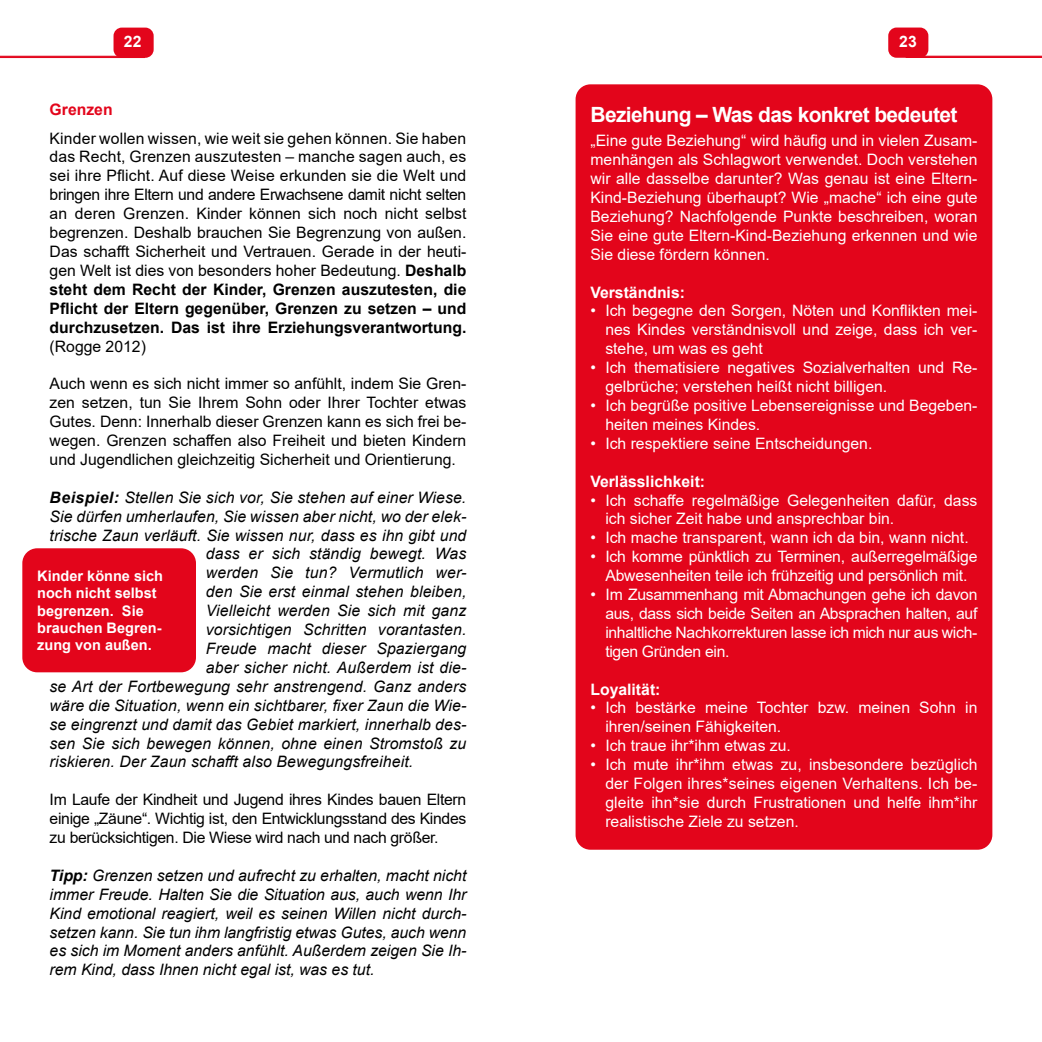
<style>
.page{position:relative;width:1042px;height:1042px;background:#fff}
.page>*{position:absolute;margin:0;border:0;box-sizing:border-box;transform-origin:0 0}
.t1{font:700 21px "Arial";letter-spacing:-.03em;color:#fff}
.t2{font:15.75px/18.9px "Arial";color:#fff;text-align:justify}
.t3{font:15.75px/18.9px "Arial";color:#000;text-align:justify}
.t4{font:italic 15.75px/18.9px "Arial";letter-spacing:.01em;color:#000;text-align:justify}
.t5{font:700 15.75px "Arial";color:#fff}
.t6{font:700 15.75px "Arial";color:#e3051b}
.t7{font:700 14.53px/17.5px "Arial";color:#fff}
.s1{font-weight:700}
</style>
<div class="page">
<svg style="left:0;top:56px;width:118px;height:2px"></svg>
<div style="left:114px;top:28px;width:39px;height:29px;background:#e3051b;border-radius:7px"></div>
<div style="left:113px;top:28px;width:41px;height:30px;border:2px solid #e3051b;border-radius:7px"></div>
<svg style="left:923px;top:56px;width:119px;height:2px"></svg>
<div style="left:889px;top:28px;width:38px;height:29px;background:#e3051b;border-radius:7px"></div>
<div style="left:888px;top:28px;width:40px;height:30px;border:2px solid #e3051b;border-radius:7px"></div>
<div style="left:22px;top:548px;width:174px;height:124px;background:#e3051b;border-radius:15px"></div>
<div style="left:575px;top:84px;width:417px;height:766px;background:#e3051b;border-radius:15px"></div>
<p class="t5" style="left:124px;top:31px;width:19px">22</p>
<p class="t5" style="left:899px;top:30px;width:19px">23</p>
<p class="t6" style="left:50px;top:98px;width:65px">Grenzen</p>
<p class="t3" style="left:50px;top:128px;width:418px">Kinder wollen wissen, wie weit sie gehen können. Sie haben das Recht, Grenzen auszutesten – manche sagen auch, es sei ihre Pflicht. Auf diese Weise erkunden sie die Welt und bringen ihre Eltern und andere Erwachsene damit nicht selten an deren Grenzen. Kinder können sich noch nicht selbst begrenzen. Deshalb brauchen Sie Begrenzung von außen.<br>Das schafft Sicherheit und Vertrauen. Gerade in der heuti&shy;gen Welt ist dies von besonders hoher Bedeutung. <span class="s1">Deshalb steht dem Recht der Kinder, Grenzen auszutesten, die Pflicht der Eltern gegenüber, Grenzen zu setzen – und durchzusetzen. Das ist ihre Erziehungsverantwortung.</span></p>
<p class="t3" style="left:50px;top:336px;width:98px">(Rogge 2012)</p>
<p class="t3" style="left:50px;top:374px;width:418px">Auch wenn es sich nicht immer so anfühlt, indem Sie Gren&shy;zen setzen, tun Sie Ihrem Sohn oder Ihrer Tochter etwas Gutes. Denn: Innerhalb dieser Grenzen kann es sich frei be&shy;wegen. Grenzen schaffen also Freiheit und bieten Kindern und Jugendlichen gleichzeitig Sicherheit und Orientierung.</p>
<p class="t4" style="left:50px;top:488px;width:418px"><span class="s1">Beispiel:</span> Stellen Sie sich vor, Sie stehen auf einer Wiese.</p>
<p class="t4" style="left:50px;top:507px;width:418px">Sie dürfen umherlaufen, Sie wissen aber nicht, wo der elek-</p>
<p class="t4" style="left:50px;top:526px;width:418px">trische Zaun verläuft. Sie wissen nur, dass es ihn gibt und</p>
<p class="t4" style="left:206px;top:545px;width:262px">dass er sich ständig bewegt. Was</p>
<p class="t4" style="left:206px;top:563px;width:262px">werden Sie tun? Vermutlich wer-</p>
<p class="t4" style="left:206px;top:582px;width:262px">den Sie erst einmal stehen bleiben,</p>
<p class="t4" style="left:206px;top:601px;width:262px">Vielleicht werden Sie sich mit ganz</p>
<p class="t4" style="left:206px;top:620px;width:262px">vorsichtigen Schritten vorantasten.</p>
<p class="t4" style="left:206px;top:639px;width:262px">Freude macht dieser Spaziergang</p>
<p class="t4" style="left:206px;top:658px;width:262px">aber sicher nicht. Außerdem ist die-</p>
<p class="t4" style="left:50px;top:677px;width:418px">se Art der Fortbewegung sehr anstrengend. Ganz anders</p>
<p class="t4" style="left:50px;top:696px;width:418px">wäre die Situation, wenn ein sichtbarer, fixer Zaun die Wie-</p>
<p class="t4" style="left:50px;top:715px;width:418px">se eingrenzt und damit das Gebiet markiert, innerhalb des-</p>
<p class="t4" style="left:50px;top:734px;width:418px">sen Sie sich bewegen können, ohne einen Stromstoß zu</p>
<p class="t4" style="left:50px;top:752px;width:365px">riskieren. Der Zaun schafft also Bewegungsfreiheit.</p>
<p class="t3" style="left:50px;top:790px;width:418px">Im Laufe der Kindheit und Jugend ihres Kindes bauen Eltern einige „Zäune“. Wichtig ist, den Entwicklungsstand des Kindes zu berücksichtigen. Die Wiese wird nach und nach größer.</p>
<p class="t4" style="left:50px;top:866px;width:418px"><span class="s1">Tipp:</span> Grenzen setzen und aufrecht zu erhalten, macht nicht immer Freude. Halten Sie die Situation aus, auch wenn Ihr Kind emotional reagiert, weil es seinen Willen nicht durch&shy;setzen kann. Sie tun ihm langfristig etwas Gutes, auch wenn es sich im Moment anders anfühlt. Außerdem zeigen Sie Ih&shy;rem Kind, dass Ihnen nicht egal ist, was es tut.</p>
<p class="t7" style="left:37px;top:567px;width:127px">Kinder könne sich noch nicht selbst begrenzen. Sie brauchen Begren&shy;zung von außen.</p>
<h1 class="t1" style="left:590px;top:100px;width:368px">Beziehung – Was das konkret bedeutet</h1>
<p class="t2" style="left:590px;top:131px;width:388px">„Eine gute Beziehung“ wird häufig und in vielen Zusam&shy;menhängen als Schlagwort verwendet. Doch verstehen wir alle dasselbe darunter? Was genau ist eine Eltern-Kind-Beziehung überhaupt? Wie „mache“ ich eine gute Beziehung? Nachfolgende Punkte beschreiben, woran Sie eine gute Eltern-Kind-Beziehung erkennen und wie Sie diese fördern können.</p>
<p class="t5" style="left:590px;top:281px;width:96px">Verständnis:</p>
<p class="t2" style="left:605px;top:301px;width:374px;text-indent:-15px">• Ich begegne den Sorgen, Nöten und Konflikten mei&shy;nes Kindes verständnisvoll und zeige, dass ich ver&shy;stehe, um was es geht</p>
<p class="t2" style="left:605px;top:358px;width:374px;text-indent:-15px">• Ich thematisiere negatives Sozialverhalten und Re&shy;gelbrüche; verstehen heißt nicht billigen.</p>
<p class="t2" style="left:605px;top:396px;width:374px;text-indent:-15px">• Ich begrüße positive Lebensereignisse und Begeben&shy;heiten meines Kindes.</p>
<p class="t2" style="left:590px;top:434px;width:283px">• Ich respektiere seine Entscheidungen.</p>
<p class="t5" style="left:590px;top:470px;width:116px">Verlässlichkeit:</p>
<p class="t2" style="left:605px;top:490px;width:374px;text-indent:-15px">• Ich schaffe regelmäßige Gelegenheiten dafür, dass ich sicher Zeit habe und ansprechbar bin.</p>
<p class="t2" style="left:590px;top:528px;width:380px">• Ich mache transparent, wann ich da bin, wann nicht.</p>
<p class="t2" style="left:590px;top:547px;width:388px;text-align:center">• Ich komme pünktlich zu Terminen, außerregelmäßige<br>Abwesenheiten teile ich frühzeitig und persönlich mit.</p>
<p class="t2" style="left:605px;top:585px;width:374px;text-indent:-15px">• Im Zusammenhang mit Abmachungen gehe ich davon aus, dass sich beide Seiten an Absprachen halten, auf inhaltliche Nachkorrekturen lasse ich mich nur aus wich&shy;tigen Gründen ein.</p>
<p class="t5" style="left:590px;top:678px;width:72px">Loyalität:</p>
<p class="t2" style="left:605px;top:698px;width:374px;text-indent:-15px">• Ich bestärke meine Tochter bzw. meinen Sohn in ihren/seinen Fähigkeiten.</p>
<p class="t2" style="left:590px;top:736px;width:202px">• Ich traue ihr*ihm etwas zu.</p>
<p class="t2" style="left:605px;top:755px;width:374px;text-indent:-15px">• Ich mute ihr*ihm etwas zu, insbesondere bezüglich der Folgen ihres*seines eigenen Verhaltens. Ich be&shy;gleite ihn*sie durch Frustrationen und helfe ihm*ihr realistische Ziele zu setzen.</p>
</div>
